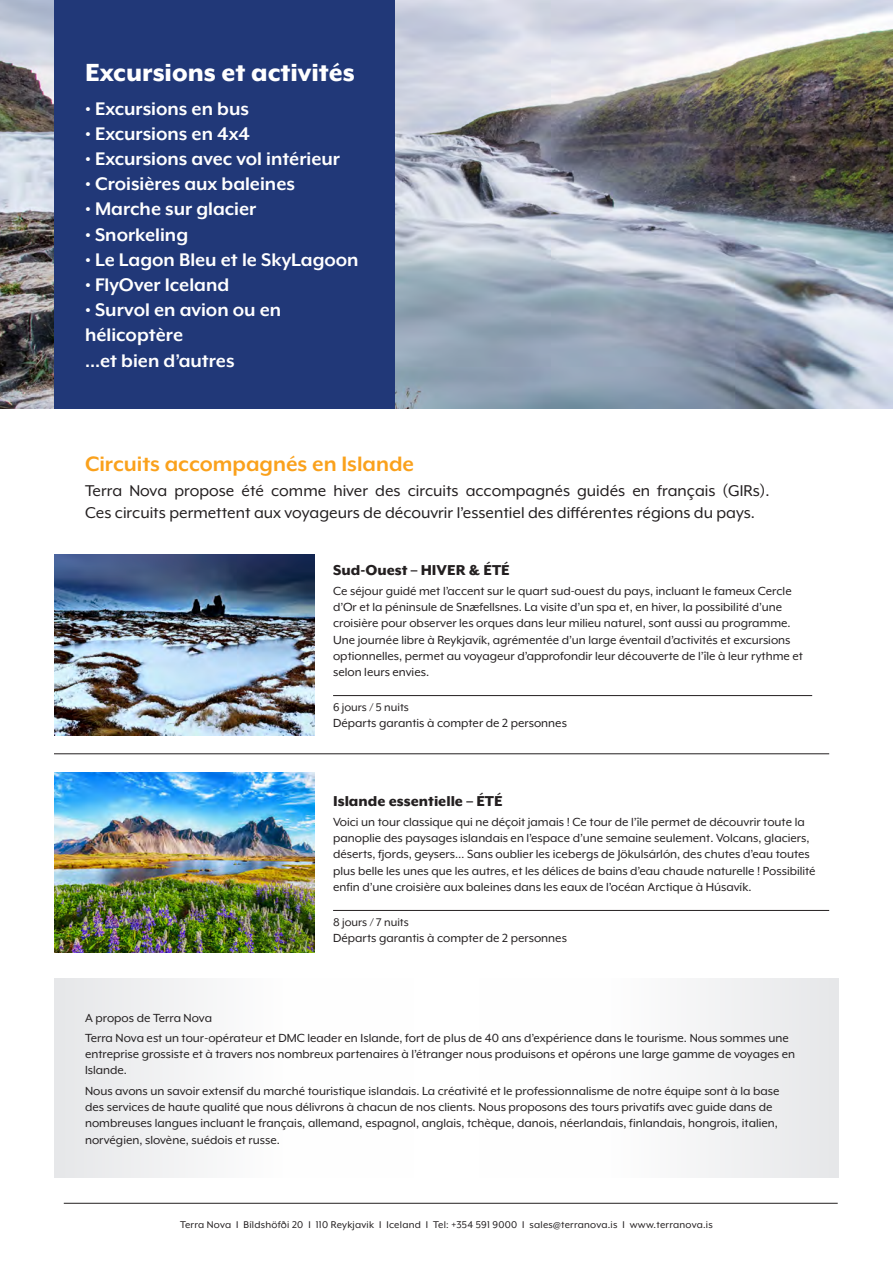
<style>
.page{position:relative;width:893px;height:1263px;background:#fff}
.page>*{position:absolute;margin:0;border:0;box-sizing:border-box;transform-origin:0 0}
.Trip_dagar{font:800 28.5px "Mr Eaves XL Mod OT";color:#fff}
.t1{font:700 24px "Mr Eaves XL Mod OT";color:#faa11c}
.t2{font:700 21px/25.2px "Mr Eaves XL Mod OT";color:#fff}
.t3{font:18px/21.6px "Mr Eaves XL Mod OT";color:#231f20}
.Trip_dagar-2{font:800 16.5px "Mr Eaves XL Mod OT";color:#231f20}
.meginmál{font:13.5px/16.2px "Mr Eaves XL Mod OT";color:#231f20}
.Plain_texti_8_5{font:12.75px "Mr Eaves XL Mod OT";color:#231f20}
.meginmál-2{font:11.25px "Mr Eaves XL Mod OT";letter-spacing:.02em;color:#231f20}
</style>
<div class="page">
<img style="left:0;top:0;width:893px;height:408px">
<hr style="left:64px;top:1203px;width:774px;height:1px;background:#231f20">
<div style="left:54px;top:978px;width:360px;height:200px;background:linear-gradient(to right,#e8e9eb,#fff)"></div>
<div style="left:479px;top:978px;width:360px;height:200px;background:linear-gradient(to right,#fff,#e9eaeb)"></div>
<div style="left:54px;top:0;width:340px;height:408px;background:#213878"></div>
<img style="left:54px;top:555px;width:261px;height:180px">
<hr style="left:333px;top:695px;width:479px;height:1px;background:#231f20">
<img style="left:54px;top:772px;width:261px;height:181px">
<hr style="left:333px;top:910px;width:496px;height:1px;background:#231f20">
<hr style="left:54px;top:753px;width:775px;height:1px;background:#231f20">
<p class="Trip_dagar" style="left:85px;top:56px;width:271px">Excursions et activités</p>
<p class="t2" style="left:85px;top:96px;width:165px">• Excursions en bus</p>
<p class="t2" style="left:85px;top:121px;width:166px">• Excursions en 4x4</p>
<p class="t2" style="left:85px;top:146px;width:256px">• Excursions avec vol intérieur</p>
<p class="t2" style="left:85px;top:171px;width:211px">• Croisières aux baleines</p>
<p class="t2" style="left:85px;top:196px;width:173px">• Marche sur glacier</p>
<p class="t2" style="left:85px;top:222px;width:105px">• Snorkeling</p>
<p class="t2" style="left:85px;top:247px;width:275px">• Le Lagon Bleu et le SkyLagoon</p>
<p class="t2" style="left:85px;top:272px;width:146px">• FlyOver Iceland</p>
<p class="t2" style="left:85px;top:297px;width:198px">• Survol en avion ou en hélicoptère</p>
<p class="t2" style="left:85px;top:348px;width:151px">…et bien d’autres</p>
<p class="t1" style="left:85px;top:450px;width:331px">Circuits accompagnés en Islande</p>
<p class="t3" style="left:85px;top:480px;width:686px">Terra Nova propose été comme hiver des circuits accompagnés guidés en français (GIRs).<br>Ces circuits permettent aux voyageurs de découvrir l’essentiel des différentes régions du pays.</p>
<p class="Trip_dagar-2" style="left:333px;top:560px;width:178px">Sud-Ouest – HIVER &amp; ÉTÉ</p>
<p class="meginmál" style="left:333px;top:583px;width:471px">Ce séjour guidé met l’accent sur le quart sud-ouest du pays, incluant le fameux Cercle d’Or et la péninsule de Snæfellsnes. La visite d’un spa et, en hiver, la possibilité d’une croisière pour observer les orques dans leur milieu naturel, sont aussi au programme.<br>Une journée libre à Reykjavík, agrémentée d’un large éventail d’activités et excursions optionnelles, permet au voyageur d’approfondir leur découverte de l’île à leur rythme et selon leurs envies.</p>
<p class="Plain_texti_8_5" style="left:333px;top:700px;width:77px">6 jours / 5 nuits</p>
<p class="meginmál" style="left:333px;top:715px;width:235px">Départs garantis à compter de 2 personnes</p>
<p class="Trip_dagar-2" style="left:333px;top:791px;width:171px">Islande essentielle – ÉTÉ</p>
<p class="meginmál" style="left:333px;top:814px;width:484px">Voici un tour classique qui ne déçoit jamais ! Ce tour de l’île permet de découvrir toute la panoplie des paysages islandais en l’espace d’une semaine seulement. Volcans, glaciers, déserts, fjords, geysers… Sans oublier les icebergs de Jökulsárlón, des chutes d’eau toutes plus belle les unes que les autres, et les délices de bains d’eau chaude naturelle ! Possibilité enfin d’une croisière aux baleines dans les eaux de l’océan Arctique à Húsavík.</p>
<p class="Plain_texti_8_5" style="left:333px;top:915px;width:77px">8 jours / 7 nuits</p>
<p class="meginmál" style="left:333px;top:929px;width:235px">Départs garantis à compter de 2 personnes</p>
<p class="meginmál" style="left:85px;top:1009px;width:129px">A propos de Terra Nova</p>
<p class="meginmál" style="left:85px;top:1030px;width:711px">Terra Nova est un tour-opérateur et DMC leader en Islande, fort de plus de 40 ans d’expérience dans le tourisme. Nous sommes une entreprise grossiste et à travers nos nombreux partenaires à l’étranger nous produisons et opérons une large gamme de voyages en<br>Islande.</p>
<p class="meginmál" style="left:85px;top:1083px;width:696px">Nous avons un savoir extensif du marché touristique islandais. La créativité et le professionnalisme de notre équipe sont à la base des services de haute qualité que nous délivrons à chacun de nos clients. Nous proposons des tours privatifs avec guide dans de nombreuses langues incluant le français, allemand, espagnol, anglais, tchèque, danois, néerlandais, finlandais, hongrois, italien, norvégien, slovène, suédois et russe.</p>
<p class="meginmál-2" style="left:180px;top:1219px;width:534px">Terra Nova I Bíldshöfði 20 I 110 Reykjavik I Iceland I Tel: +354 591 9000 I sales@terranova.is I www.terranova.is</p>
</div>
